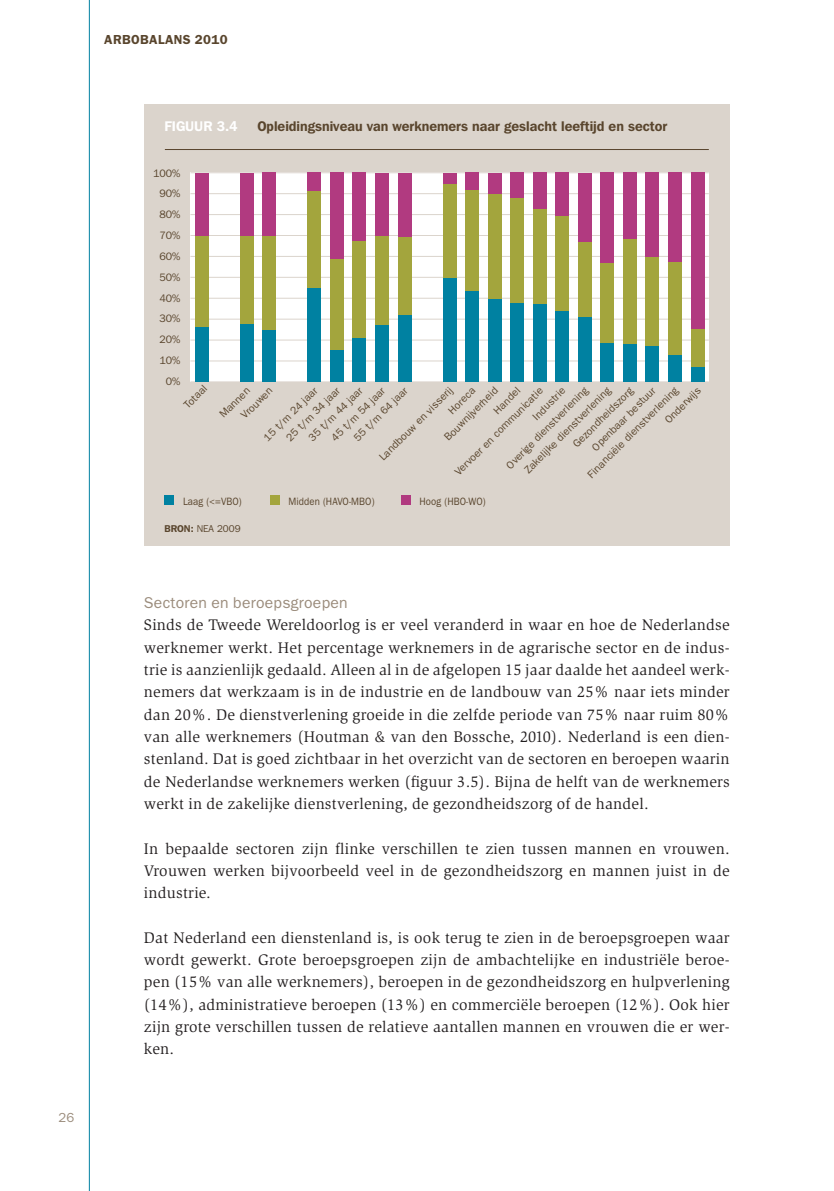
<style>
.page{position:relative;width:834px;height:1191px;background:#fff}
.page>*{position:absolute;margin:0;border:0;box-sizing:border-box;transform-origin:0 0}
.t1{font:15.75px/22.4px "Slimbach";letter-spacing:.015em;color:#231f20;text-align:justify}
.t2{font:15.75px "ITC Franklin Gothic Std";letter-spacing:.015em;color:#9b8c7c}
.t3{font:600 14px "Franklin Gothic IT Cby BT";color:#59452d;scale:.96 1}
.t4{font:600 14px "Franklin Gothic IT Cby BT";color:#fff}
.t5{font:600 13.12px "ITC Franklin Gothic Std";letter-spacing:.03em;color:#59452d}
.t6{font:13.12px "ITC Franklin Gothic Std";color:#9b8c7c}
.t7{font:10.67px/15.9px "ITC Franklin Gothic Std";letter-spacing:.01em;color:#59452d}
.t8{font:10.67px "ITC Franklin Gothic Std";letter-spacing:.01em;color:#59452d;scale:.9 1}
.t9{font:10.67px/20.8px "Franklin Gothic IT Cby BT";color:#59452d}
.t10{font:9.8px "Franklin Gothic IT Cby BT";color:#59452d}
.s1{font-weight:600}
</style>
<div class="page">
<div style="left:144px;top:104px;width:585px;height:442px;background:#dbd4cc"></div>
<hr style="left:165px;top:149px;width:543px;height:1px;background:#59452d">
<div style="left:164px;top:495px;width:10px;height:10px;background:#0081a1"></div>
<div style="left:270px;top:495px;width:9px;height:10px;background:#a3a53d"></div>
<div style="left:401px;top:495px;width:9px;height:10px;background:#b13a80"></div>
<div style="left:190px;top:173px;width:518px;height:209px;background:#fff"></div>
<hr style="left:190px;top:235px;width:518px;height:1px;background:#dbd4cc">
<hr style="left:190px;top:360px;width:518px;height:1px;background:#dbd4cc">
<hr style="left:190px;top:340px;width:518px;height:1px;background:#dbd4cc">
<hr style="left:190px;top:381px;width:518px;height:1px;background:#dbd4cc">
<hr style="left:190px;top:277px;width:518px;height:1px;background:#dbd4cc">
<hr style="left:190px;top:193px;width:518px;height:1px;background:#dbd4cc">
<hr style="left:190px;top:256px;width:518px;height:1px;background:#dbd4cc">
<hr style="left:190px;top:214px;width:518px;height:1px;background:#dbd4cc">
<hr style="left:190px;top:298px;width:518px;height:1px;background:#dbd4cc">
<hr style="left:190px;top:319px;width:518px;height:1px;background:#dbd4cc">
<div style="left:690px;top:367px;width:14px;height:15px;background:#0081a1"></div>
<div style="left:690px;top:329px;width:14px;height:38px;background:#a3a53d"></div>
<div style="left:690px;top:173px;width:14px;height:156px;background:#b13a80"></div>
<div style="left:668px;top:354px;width:13px;height:28px;background:#0081a1"></div>
<div style="left:668px;top:262px;width:13px;height:92px;background:#a3a53d"></div>
<div style="left:668px;top:173px;width:13px;height:89px;background:#b13a80"></div>
<div style="left:645px;top:345px;width:14px;height:37px;background:#0081a1"></div>
<div style="left:645px;top:257px;width:14px;height:88px;background:#a3a53d"></div>
<div style="left:645px;top:173px;width:14px;height:84px;background:#b13a80"></div>
<div style="left:623px;top:344px;width:13px;height:38px;background:#0081a1"></div>
<div style="left:623px;top:239px;width:13px;height:105px;background:#a3a53d"></div>
<div style="left:623px;top:173px;width:13px;height:66px;background:#b13a80"></div>
<div style="left:600px;top:342px;width:14px;height:40px;background:#0081a1"></div>
<div style="left:600px;top:263px;width:14px;height:79px;background:#a3a53d"></div>
<div style="left:600px;top:173px;width:14px;height:90px;background:#b13a80"></div>
<div style="left:577px;top:317px;width:14px;height:65px;background:#0081a1"></div>
<div style="left:577px;top:241px;width:14px;height:76px;background:#a3a53d"></div>
<div style="left:577px;top:173px;width:14px;height:68px;background:#b13a80"></div>
<div style="left:555px;top:310px;width:14px;height:72px;background:#0081a1"></div>
<div style="left:555px;top:216px;width:14px;height:94px;background:#a3a53d"></div>
<div style="left:555px;top:173px;width:14px;height:43px;background:#b13a80"></div>
<div style="left:532px;top:303px;width:14px;height:79px;background:#0081a1"></div>
<div style="left:532px;top:209px;width:14px;height:94px;background:#a3a53d"></div>
<div style="left:532px;top:173px;width:14px;height:36px;background:#b13a80"></div>
<div style="left:510px;top:302px;width:14px;height:80px;background:#0081a1"></div>
<div style="left:510px;top:198px;width:14px;height:104px;background:#a3a53d"></div>
<div style="left:510px;top:173px;width:14px;height:25px;background:#b13a80"></div>
<div style="left:487px;top:299px;width:14px;height:83px;background:#0081a1"></div>
<div style="left:487px;top:193px;width:14px;height:106px;background:#a3a53d"></div>
<div style="left:487px;top:173px;width:14px;height:20px;background:#b13a80"></div>
<div style="left:465px;top:291px;width:14px;height:91px;background:#0081a1"></div>
<div style="left:465px;top:190px;width:14px;height:101px;background:#a3a53d"></div>
<div style="left:465px;top:173px;width:14px;height:17px;background:#b13a80"></div>
<div style="left:442px;top:278px;width:14px;height:104px;background:#0081a1"></div>
<div style="left:442px;top:183px;width:14px;height:95px;background:#a3a53d"></div>
<div style="left:442px;top:173px;width:14px;height:10px;background:#b13a80"></div>
<div style="left:397px;top:315px;width:14px;height:67px;background:#0081a1"></div>
<div style="left:397px;top:236px;width:14px;height:79px;background:#a3a53d"></div>
<div style="left:397px;top:173px;width:14px;height:63px;background:#b13a80"></div>
<div style="left:375px;top:324px;width:14px;height:58px;background:#0081a1"></div>
<div style="left:375px;top:236px;width:14px;height:88px;background:#a3a53d"></div>
<div style="left:375px;top:173px;width:14px;height:63px;background:#b13a80"></div>
<div style="left:352px;top:337px;width:14px;height:45px;background:#0081a1"></div>
<div style="left:352px;top:241px;width:14px;height:96px;background:#a3a53d"></div>
<div style="left:352px;top:173px;width:14px;height:68px;background:#b13a80"></div>
<div style="left:330px;top:349px;width:14px;height:33px;background:#0081a1"></div>
<div style="left:330px;top:259px;width:14px;height:90px;background:#a3a53d"></div>
<div style="left:330px;top:173px;width:14px;height:86px;background:#b13a80"></div>
<div style="left:307px;top:288px;width:14px;height:94px;background:#0081a1"></div>
<div style="left:307px;top:191px;width:14px;height:97px;background:#a3a53d"></div>
<div style="left:307px;top:173px;width:14px;height:18px;background:#b13a80"></div>
<div style="left:262px;top:329px;width:14px;height:53px;background:#0081a1"></div>
<div style="left:262px;top:236px;width:14px;height:93px;background:#a3a53d"></div>
<div style="left:262px;top:173px;width:14px;height:63px;background:#b13a80"></div>
<div style="left:240px;top:324px;width:14px;height:58px;background:#0081a1"></div>
<div style="left:240px;top:236px;width:14px;height:88px;background:#a3a53d"></div>
<div style="left:240px;top:173px;width:14px;height:63px;background:#b13a80"></div>
<div style="left:195px;top:326px;width:14px;height:56px;background:#0081a1"></div>
<div style="left:195px;top:236px;width:14px;height:90px;background:#a3a53d"></div>
<div style="left:195px;top:173px;width:14px;height:63px;background:#b13a80"></div>
<hr style="left:89px;top:0;width:1px;height:1191px;background:#0081a1">
<p class="t5" style="left:104px;top:31px;width:125px">ARBOBALANS 2010</p>
<p class="t6" style="left:58px;top:1109px;width:18px">26</p>
<p class="t4" style="left:164px;top:117px;width:75px">FIGUUR 3.4</p>
<p class="t3" style="left:257px;top:117px;width:428px">Opleidingsniveau van werknemers naar geslacht leeftijd en sector</p>
<p class="t9" style="left:153px;top:162px;width:29px">100%</p>
<p class="t9" style="left:159px;top:183px;width:22px">90%<br>80%</p>
<p class="t9" style="left:159px;top:225px;width:22px">70%</p>
<p class="t9" style="left:159px;top:246px;width:22px">60%</p>
<p class="t9" style="left:159px;top:266px;width:22px">50%</p>
<p class="t9" style="left:159px;top:287px;width:22px">40%</p>
<p class="t9" style="left:159px;top:308px;width:22px">30%</p>
<p class="t9" style="left:159px;top:329px;width:22px">20%</p>
<p class="t9" style="left:159px;top:350px;width:22px">10%</p>
<p class="t9" style="left:166px;top:371px;width:16px">0%</p>
<p class="t7" style="left:180px;top:401px;width:30px;rotate:-45deg">Totaal</p>
<p class="t7" style="left:226px;top:400px;width:41px;text-indent:-14px;rotate:-45deg">Mannen<br>Vrouwen</p>
<p class="t7" style="left:440px;top:433px;width:72px;rotate:-45deg">Bouwnijverheid</p>
<p class="t7" style="left:375px;top:453px;width:101px;rotate:-45deg">Landbouw en visserij</p>
<p class="t7" style="left:489px;top:406px;width:35px;rotate:-45deg">Handel</p>
<p class="t7" style="left:502px;top:461px;width:112px;rotate:-45deg">Overige dienstverlening</p>
<p class="t7" style="left:520px;top:466px;width:118px;rotate:-45deg">Zakelijke dienstverlening</p>
<p class="t7" style="left:583px;top:470px;width:125px;rotate:-45deg">Financiële dienstverlening</p>
<p class="t7" style="left:569px;top:440px;width:82px;rotate:-45deg">Gezondheidszorg</p>
<p class="t7" style="left:260px;top:434px;width:73px;rotate:-45deg">15 t/m 24 jaar</p>
<p class="t7" style="left:282px;top:434px;width:73px;rotate:-45deg">25 t/m 34 jaar</p>
<p class="t7" style="left:305px;top:434px;width:73px;rotate:-45deg">35 t/m 44 jaar</p>
<p class="t7" style="left:327px;top:434px;width:73px;rotate:-45deg">45 t/m 54 jaar</p>
<p class="t7" style="left:350px;top:434px;width:73px;rotate:-45deg">55 t/m 64 jaar</p>
<p class="t7" style="left:588px;top:443px;width:87px;rotate:-45deg">Openbaar bestuur</p>
<p class="t7" style="left:451px;top:468px;width:121px;rotate:-45deg">Vervoer en communicatie</p>
<p class="t7" style="left:528px;top:412px;width:43px;rotate:-45deg">Industrie</p>
<p class="t7" style="left:660px;top:416px;width:48px;rotate:-45deg">Onderwijs</p>
<p class="t7" style="left:444px;top:407px;width:35px;rotate:-45deg">Horeca</p>
<p class="t8" style="left:183px;top:495px;width:67px">Laag (&lt;=VBO)</p>
<p class="t8" style="left:288px;top:495px;width:97px">Midden (HAVO-MBO)</p>
<p class="t8" style="left:419px;top:495px;width:75px">Hoog (HBO-WO)</p>
<p class="t10" style="left:164px;top:522px;width:78px"><span class="s1">BRON:</span> NEA 2009</p>
<p class="t2" style="left:144px;top:593px;width:205px">Sectoren en beroepsgroepen</p>
<p class="t1" style="left:144px;top:614px;width:587px">Sinds de Tweede Wereldoorlog is er veel veranderd in waar en hoe de Nederlandse werknemer werkt. Het percentage werknemers in de agrarische sector en de indus&shy;trie is aanzienlijk gedaald. Alleen al in de afgelopen 15 jaar daalde het aandeel werk&shy;nemers dat werkzaam is in de industrie en de landbouw van 25% naar iets minder dan 20%. De dienstverlening groeide in die zelfde periode van 75% naar ruim 80% van alle werknemers (Houtman &amp; van den Bossche, 2010). Nederland is een dien&shy;stenland. Dat is goed zichtbaar in het overzicht van de sectoren en beroepen waarin de Nederlandse werknemers werken (figuur 3.5). Bijna de helft van de werknemers werkt in de zakelijke dienstverlening, de gezondheidszorg of de handel.</p>
<p class="t1" style="left:144px;top:837px;width:587px">In bepaalde sectoren zijn flinke verschillen te zien tussen mannen en vrouwen.<br>Vrouwen werken bijvoorbeeld veel in de gezondheidszorg en mannen juist in de industrie.</p>
<p class="t1" style="left:144px;top:926px;width:587px">Dat Nederland een dienstenland is, is ook terug te zien in de beroepsgroepen waar wordt gewerkt. Grote beroepsgroepen zijn de ambachtelijke en industriële beroe&shy;pen (15% van alle werknemers), beroepen in de gezondheidszorg en hulpverlening (14%), administratieve beroepen (13%) en commerciële beroepen (12%). Ook hier zijn grote verschillen tussen de relatieve aantallen mannen en vrouwen die er wer&shy;ken.</p>
</div>
